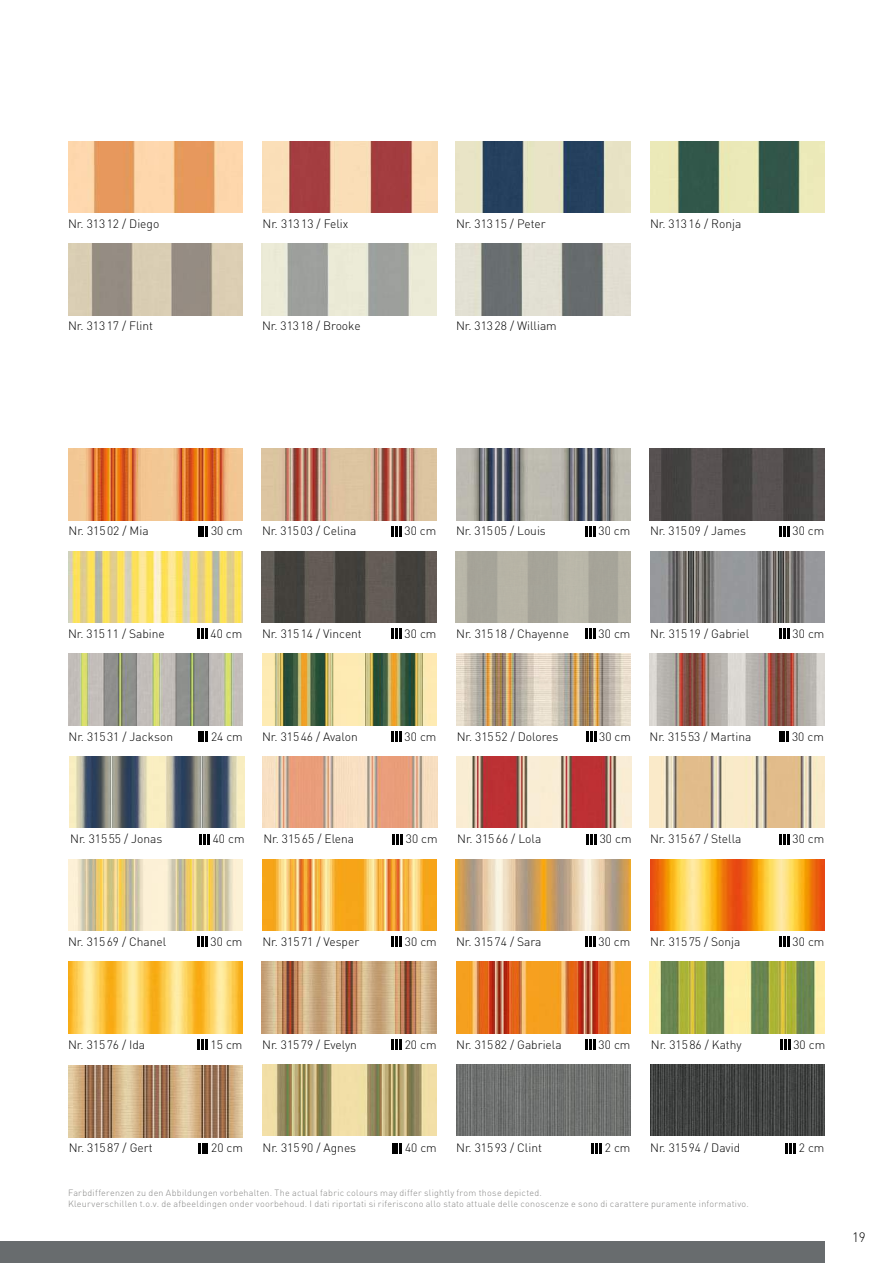
<style>
.page{position:relative;width:893px;height:1263px;background:#fff}
.page>*{position:absolute;margin:0;border:0;box-sizing:border-box;transform-origin:0 0}
.t1{font:300 13.5px "DIN";color:#000}
.t2{font:300 12px "DIN";color:#000}
.t3{font:300 9px/10.5px "DIN";letter-spacing:.025em;color:#878786}
</style>
<div class="page">
<div style="left:0;top:1242px;width:825px;height:21px;background:#686c6e"></div>
<img style="left:262px;top:962px;width:174px;height:71px">
<img style="left:262px;top:449px;width:175px;height:71px">
<img style="left:649px;top:654px;width:175px;height:71px">
<img style="left:650px;top:859px;width:175px;height:72px">
<img style="left:262px;top:654px;width:175px;height:71px">
<img style="left:262px;top:859px;width:175px;height:72px">
<img style="left:650px;top:1065px;width:175px;height:71px">
<img style="left:650px;top:551px;width:175px;height:72px">
<img style="left:649px;top:962px;width:175px;height:71px">
<img style="left:649px;top:449px;width:175px;height:71px">
<img style="left:263px;top:757px;width:175px;height:71px">
<img style="left:456px;top:1065px;width:175px;height:71px">
<img style="left:455px;top:551px;width:175px;height:72px">
<img style="left:68px;top:859px;width:175px;height:72px">
<img style="left:456px;top:962px;width:175px;height:71px">
<img style="left:456px;top:449px;width:175px;height:71px">
<img style="left:69px;top:757px;width:175px;height:71px">
<img style="left:262px;top:1065px;width:175px;height:71px">
<img style="left:262px;top:551px;width:174px;height:72px">
<img style="left:650px;top:757px;width:175px;height:71px">
<img style="left:68px;top:962px;width:175px;height:71px">
<img style="left:68px;top:449px;width:175px;height:71px">
<img style="left:456px;top:654px;width:175px;height:71px">
<img style="left:456px;top:859px;width:175px;height:72px">
<img style="left:68px;top:654px;width:175px;height:71px">
<img style="left:68px;top:1066px;width:175px;height:71px">
<img style="left:68px;top:551px;width:175px;height:72px">
<img style="left:456px;top:757px;width:175px;height:71px">
<img style="left:68px;top:244px;width:175px;height:71px">
<img style="left:650px;top:142px;width:175px;height:71px">
<img style="left:456px;top:244px;width:175px;height:71px">
<img style="left:68px;top:142px;width:175px;height:71px">
<img style="left:263px;top:142px;width:174px;height:71px">
<img style="left:456px;top:142px;width:175px;height:71px">
<img style="left:262px;top:244px;width:175px;height:71px">
<svg style="left:392px;top:1039px;width:10px;height:10px"></svg>
<svg style="left:391px;top:526px;width:10px;height:10px"></svg>
<svg style="left:779px;top:731px;width:10px;height:11px"></svg>
<svg style="left:779px;top:937px;width:11px;height:10px"></svg>
<svg style="left:391px;top:731px;width:11px;height:11px"></svg>
<svg style="left:392px;top:937px;width:10px;height:10px"></svg>
<svg style="left:786px;top:1143px;width:10px;height:10px"></svg>
<svg style="left:779px;top:629px;width:11px;height:10px"></svg>
<svg style="left:780px;top:1039px;width:10px;height:10px"></svg>
<svg style="left:779px;top:526px;width:10px;height:10px"></svg>
<svg style="left:393px;top:834px;width:10px;height:10px"></svg>
<svg style="left:592px;top:1143px;width:10px;height:10px"></svg>
<svg style="left:585px;top:629px;width:11px;height:10px"></svg>
<svg style="left:197px;top:937px;width:11px;height:10px"></svg>
<svg style="left:585px;top:1039px;width:11px;height:10px"></svg>
<svg style="left:585px;top:526px;width:10px;height:10px"></svg>
<svg style="left:200px;top:834px;width:10px;height:10px"></svg>
<svg style="left:392px;top:1143px;width:10px;height:10px"></svg>
<svg style="left:391px;top:629px;width:11px;height:10px"></svg>
<svg style="left:779px;top:834px;width:10px;height:10px"></svg>
<svg style="left:197px;top:1039px;width:11px;height:10px"></svg>
<svg style="left:198px;top:526px;width:10px;height:10px"></svg>
<svg style="left:586px;top:731px;width:10px;height:11px"></svg>
<svg style="left:585px;top:937px;width:10px;height:10px"></svg>
<svg style="left:198px;top:731px;width:10px;height:11px"></svg>
<svg style="left:198px;top:1143px;width:10px;height:10px"></svg>
<svg style="left:197px;top:629px;width:10px;height:10px"></svg>
<svg style="left:587px;top:834px;width:10px;height:10px"></svg>
<p class="t2" style="left:68px;top:216px;width:93px">Nr. 31312 / Diego</p>
<p class="t2" style="left:263px;top:216px;width:87px">Nr. 31313 / Felix</p>
<p class="t2" style="left:456px;top:216px;width:91px">Nr. 31315 / Peter</p>
<p class="t2" style="left:68px;top:319px;width:86px">Nr. 31317 / Flint</p>
<p class="t2" style="left:262px;top:319px;width:100px">Nr. 31318 / Brooke</p>
<p class="t2" style="left:456px;top:319px;width:102px">Nr. 31328 / William</p>
<p class="t2" style="left:650px;top:216px;width:93px">Nr. 31316 / Ronja</p>
<p class="t2" style="left:69px;top:524px;width:82px">Nr. 31502 / Mia</p>
<p class="t2" style="left:211px;top:524px;width:33px">30 cm</p>
<p class="t2" style="left:262px;top:524px;width:96px">Nr. 31503 / Celina</p>
<p class="t2" style="left:405px;top:524px;width:33px">30 cm</p>
<p class="t2" style="left:456px;top:524px;width:91px">Nr. 31505 / Louis</p>
<p class="t2" style="left:598px;top:524px;width:33px">30 cm</p>
<p class="t2" style="left:650px;top:524px;width:98px">Nr. 31509 / James</p>
<p class="t2" style="left:793px;top:524px;width:33px">30 cm</p>
<p class="t2" style="left:68px;top:626px;width:98px">Nr. 31511 / Sabine</p>
<p class="t2" style="left:211px;top:626px;width:33px">40 cm</p>
<p class="t2" style="left:262px;top:626px;width:101px">Nr. 31514 / Vincent</p>
<p class="t2" style="left:405px;top:626px;width:33px">30 cm</p>
<p class="t2" style="left:456px;top:626px;width:114px">Nr. 31518 / Chayenne</p>
<p class="t2" style="left:599px;top:626px;width:33px">30 cm</p>
<p class="t2" style="left:650px;top:626px;width:101px">Nr. 31519 / Gabriel</p>
<p class="t2" style="left:793px;top:626px;width:33px">30 cm</p>
<p class="t2" style="left:69px;top:729px;width:106px">Nr. 31531 / Jackson</p>
<p class="t2" style="left:211px;top:729px;width:33px">24 cm</p>
<p class="t2" style="left:262px;top:729px;width:97px">Nr. 31546 / Avalon</p>
<p class="t2" style="left:405px;top:729px;width:33px">30 cm</p>
<p class="t2" style="left:457px;top:729px;width:103px">Nr. 31552 / Dolores</p>
<p class="t2" style="left:599px;top:729px;width:33px">30 cm</p>
<p class="t2" style="left:649px;top:729px;width:103px">Nr. 31553 / Martina</p>
<p class="t2" style="left:792px;top:729px;width:33px">30 cm</p>
<p class="t2" style="left:70px;top:831px;width:94px">Nr. 31555 / Jonas</p>
<p class="t2" style="left:213px;top:831px;width:33px">40 cm</p>
<p class="t2" style="left:263px;top:831px;width:92px">Nr. 31565 / Elena</p>
<p class="t2" style="left:406px;top:831px;width:33px">30 cm</p>
<p class="t2" style="left:457px;top:831px;width:85px">Nr. 31566 / Lola</p>
<p class="t2" style="left:600px;top:831px;width:33px">30 cm</p>
<p class="t2" style="left:650px;top:831px;width:93px">Nr. 31567 / Stella</p>
<p class="t2" style="left:793px;top:831px;width:33px">30 cm</p>
<p class="t2" style="left:68px;top:934px;width:100px">Nr. 31569 / Chanel</p>
<p class="t2" style="left:211px;top:934px;width:33px">30 cm</p>
<p class="t2" style="left:262px;top:934px;width:98px">Nr. 31571 / Vesper</p>
<p class="t2" style="left:405px;top:934px;width:33px">30 cm</p>
<p class="t2" style="left:456px;top:934px;width:87px">Nr. 31574 / Sara</p>
<p class="t2" style="left:599px;top:934px;width:33px">30 cm</p>
<p class="t2" style="left:650px;top:934px;width:92px">Nr. 31575 / Sonja</p>
<p class="t2" style="left:793px;top:934px;width:33px">30 cm</p>
<p class="t2" style="left:68px;top:1037px;width:79px">Nr. 31576 / Ida</p>
<p class="t2" style="left:211px;top:1037px;width:33px">15 cm</p>
<p class="t2" style="left:262px;top:1037px;width:96px">Nr. 31579 / Evelyn</p>
<p class="t2" style="left:405px;top:1037px;width:33px">20 cm</p>
<p class="t2" style="left:456px;top:1037px;width:107px">Nr. 31582 / Gabriela</p>
<p class="t2" style="left:599px;top:1037px;width:33px">30 cm</p>
<p class="t2" style="left:651px;top:1037px;width:92px">Nr. 31586 / Kathy</p>
<p class="t2" style="left:793px;top:1037px;width:33px">30 cm</p>
<p class="t2" style="left:69px;top:1140px;width:85px">Nr. 31587 / Gert</p>
<p class="t2" style="left:211px;top:1140px;width:33px">20 cm</p>
<p class="t2" style="left:262px;top:1140px;width:95px">Nr. 31590 / Agnes</p>
<p class="t2" style="left:405px;top:1140px;width:33px">40 cm</p>
<p class="t2" style="left:456px;top:1140px;width:87px">Nr. 31593 / Clint</p>
<p class="t2" style="left:605px;top:1140px;width:27px">2 cm</p>
<p class="t2" style="left:650px;top:1140px;width:92px">Nr. 31594 / David</p>
<p class="t2" style="left:799px;top:1140px;width:27px">2 cm</p>
<p class="t3" style="left:68px;top:1188px;width:682px">Farbdifferenzen zu den Abbildungen vorbehalten. The actual fabric colours may differ slightly from those depicted.<br>Kleurverschillen t.o.v. de afbeeldingen onder voorbehoud. I dati riportati si riferiscono allo stato attuale delle conoscenze e sono di carattere puramente informativo.</p>
<p class="t1" style="left:852px;top:1228px;width:15px">19</p>
</div>
